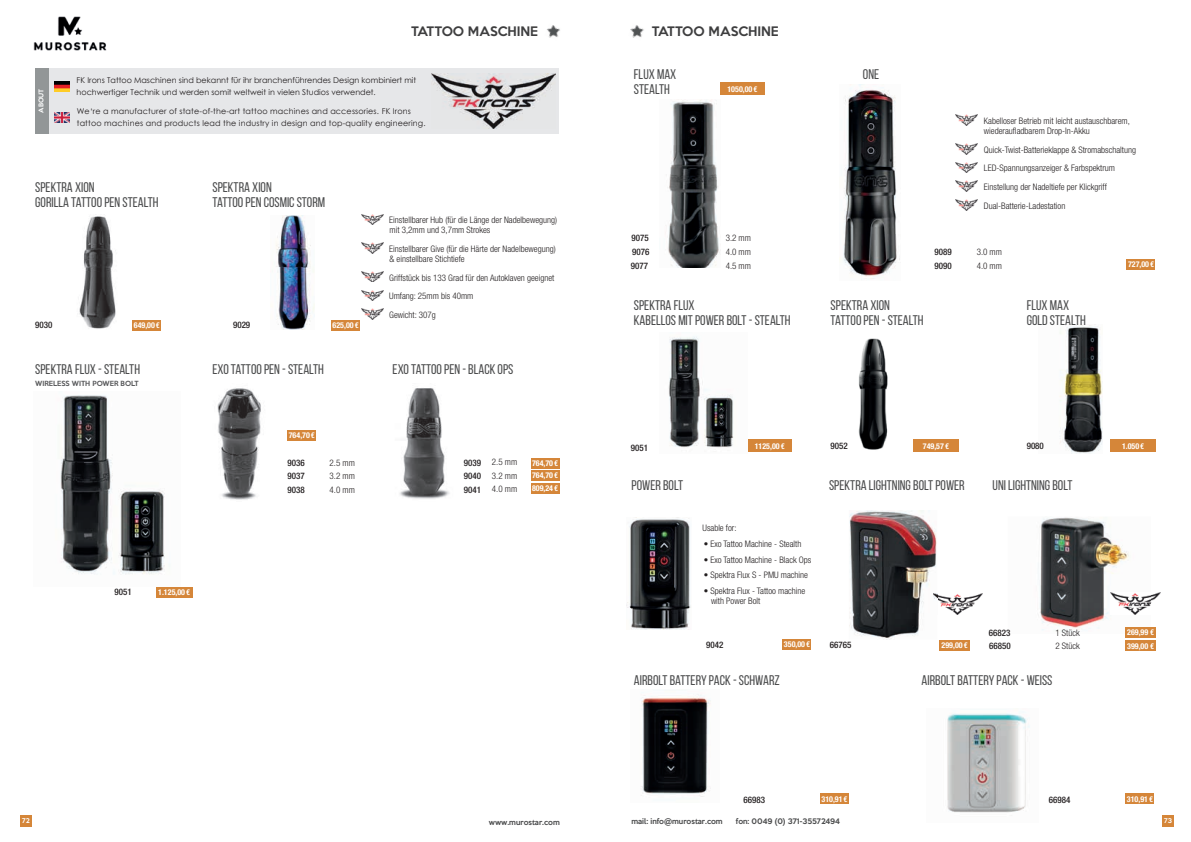
<style>
.page{position:relative;width:1191px;height:842px;background:#fff}
.page>*{position:absolute;margin:0;border:0;box-sizing:border-box;transform-origin:0 0}
.t1{font:14px/15px "Bebas Neue";color:#4b4c4d}
.t2{font:500 12px "Keep Calm";color:#3e3e3f}
.t3{font:300 condensed 9px/18.7px "Helvetica Neue LT Std";color:#231f20}
.t4{font:500 condensed 9px/14.2px "Helvetica Neue LT Std";color:#231f20}
.t5{font:8px/12px "Century Gothic";letter-spacing:.02em;color:#231f20}
.t6{font:8px/12px "Century Gothic";color:#231f20}
.t7{font:700 condensed 8px/12.2px "Helvetica Neue LT Pro";color:#fff}
.t8{font:500 7px "Keep Calm";color:#4b4c4d}
.t9{font:500 6.5px "Keep Calm";color:#57585a}
.t10{font:500 6px "Keep Calm";color:#fff}
</style>
<div class="page">
<div style="left:1162px;top:815px;width:12px;height:11px;background:#d58639"></div>
<div style="left:20px;top:815px;width:12px;height:11px;background:#d58639"></div>
<img style="left:33px;top:16px;width:74px;height:35px">
<img style="left:547px;top:25px;width:13px;height:13px">
<img style="left:630px;top:25px;width:14px;height:13px">
<div style="left:35px;top:68px;width:523px;height:66px;background:#e6e7e9"></div>
<div style="left:35px;top:68px;width:13px;height:66px;background:#929697"></div>
<img style="left:55px;top:81px;width:14px;height:10px">
<img style="left:55px;top:113px;width:14px;height:10px">
<div style="left:132px;top:320px;width:29px;height:10px;background:#d58639"></div>
<div style="left:331px;top:320px;width:29px;height:10px;background:#d58639"></div>
<img style="left:79px;top:216px;width:37px;height:113px">
<img style="left:276px;top:216px;width:39px;height:113px">
<img style="left:431px;top:74px;width:125px;height:54px">
<img style="left:361px;top:214px;width:22px;height:11px">
<img style="left:361px;top:243px;width:22px;height:10px">
<img style="left:361px;top:271px;width:22px;height:11px">
<img style="left:361px;top:290px;width:22px;height:11px">
<img style="left:361px;top:309px;width:22px;height:10px">
<div style="left:156px;top:587px;width:36px;height:11px;background:#d58639"></div>
<img style="left:60px;top:395px;width:105px;height:180px">
<img style="left:399px;top:388px;width:51px;height:111px">
<img style="left:217px;top:388px;width:44px;height:112px">
<div style="left:287px;top:430px;width:29px;height:11px;background:#d58639"></div>
<div style="left:531px;top:458px;width:28px;height:11px;background:#d58639"></div>
<div style="left:531px;top:470px;width:28px;height:11px;background:#d58639"></div>
<div style="left:531px;top:483px;width:28px;height:11px;background:#d58639"></div>
<img style="left:839px;top:84px;width:61px;height:195px">
<img style="left:955px;top:115px;width:22px;height:10px">
<img style="left:955px;top:144px;width:22px;height:10px">
<img style="left:955px;top:162px;width:22px;height:11px">
<img style="left:955px;top:181px;width:22px;height:10px">
<img style="left:955px;top:200px;width:22px;height:10px">
<div style="left:1126px;top:259px;width:29px;height:10px;background:#d58639"></div>
<div style="left:720px;top:83px;width:45px;height:12px;background:#d58639"></div>
<img style="left:668px;top:100px;width:52px;height:167px">
<div style="left:820px;top:794px;width:29px;height:10px;background:#d58639"></div>
<img style="left:641px;top:694px;width:70px;height:103px">
<div style="left:1125px;top:794px;width:29px;height:10px;background:#d58639"></div>
<img style="left:947px;top:713px;width:83px;height:100px">
<div style="left:747px;top:440px;width:45px;height:12px;background:#d58639"></div>
<img style="left:668px;top:336px;width:66px;height:112px">
<div style="left:913px;top:440px;width:45px;height:12px;background:#d58639"></div>
<img style="left:858px;top:338px;width:30px;height:112px">
<div style="left:1110px;top:440px;width:45px;height:12px;background:#d58639"></div>
<img style="left:1059px;top:324px;width:43px;height:130px">
<div style="left:782px;top:639px;width:29px;height:10px;background:#d58639"></div>
<img style="left:626px;top:517px;width:65px;height:112px">
<img style="left:1039px;top:517px;width:98px;height:115px">
<img style="left:849px;top:510px;width:88px;height:130px">
<div style="left:939px;top:640px;width:31px;height:10px;background:#d58639"></div>
<img style="left:1110px;top:592px;width:50px;height:22px">
<div style="left:1125px;top:627px;width:31px;height:10px;background:#d58639"></div>
<div style="left:1125px;top:641px;width:31px;height:10px;background:#d58639"></div>
<img style="left:933px;top:593px;width:50px;height:22px">
<p class="t10" style="left:36px;top:113px;width:25px;rotate:-90deg">ABOUT</p>
<h2 class="t2" style="left:411px;top:21px;width:128px">TATTOO MASCHINE</h2>
<h2 class="t2" style="left:652px;top:21px;width:128px">TATTOO MASCHINE</h2>
<p class="t6" style="left:77px;top:74px;width:341px">FK Irons Tattoo Maschinen sind bekannt für ihr branchenführendes Design kombiniert mit hochwertiger Technik und werden somit weltweit in vielen Studios verwendet.</p>
<p class="t5" style="left:77px;top:104px;width:350px">We‘re a manufacturer of state-of-the-art tattoo machines and accessories. FK Irons tattoo machines and products lead the industry in design and top-quality engineering.</p>
<h1 class="t1" style="left:634px;top:66px;width:44px">FLUX MAX<br>STEALTH</h1>
<p class="t7" style="left:727px;top:82px;width:31px">1050,00 €</p>
<h1 class="t1" style="left:35px;top:180px;width:125px">SPEKTRA XION<br>GORILLA TATTOO PEN STEALTH</h1>
<h1 class="t1" style="left:212px;top:180px;width:114px">SPEKTRA XION<br>TATTOO PEN COSMIC STORM</h1>
<p class="t4" style="left:35px;top:318px;width:19px">9030</p>
<p class="t4" style="left:233px;top:318px;width:19px">9029</p>
<p class="t7" style="left:134px;top:319px;width:27px">649,00 €</p>
<p class="t7" style="left:332px;top:319px;width:27px">625,00 €</p>
<h1 class="t1" style="left:35px;top:361px;width:106px">SPEKTRA FLUX - STEALTH</h1>
<p class="t9" style="left:35px;top:378px;width:105px">WIRELESS WITH POWER BOLT</p>
<h1 class="t1" style="left:212px;top:361px;width:113px">EXO TATTOO PEN - STEALTH</h1>
<p class="t3" style="left:389px;top:215px;width:169px;line-height:10px">Einstellbarer Hub (für die Länge der Nadelbewegung) mit 3,2mm und 3,7mm Strokes</p>
<p class="t3" style="left:389px;top:244px;width:168px;line-height:10px">Einstellbarer Give (für die Härte der Nadelbewegung) &amp; einstellbare Stichtiefe</p>
<p class="t3" style="left:389px;top:268px;width:167px">Griffstück bis 133 Grad für den Autoklaven geeignet<br>Umfang: 25mm bis 40mm<br>Gewicht: 307g</p>
<h1 class="t1" style="left:392px;top:361px;width:122px">EXO TATTOO PEN - BLACK OPS</h1>
<p class="t4" style="left:631px;top:231px;width:20px;text-align:justify">9075<br>9076<br>9077</p>
<p class="t3" style="left:725px;top:231px;width:27px;line-height:14.2px;text-align:justify">3.2 mm 4.0 mm 4.5 mm</p>
<h1 class="t1" style="left:634px;top:297px;width:158px">SPEKTRA FLUX<br>KABELLOS MIT POWER BOLT - STEALTH</h1>
<h1 class="t1" style="left:863px;top:66px;width:18px">ONE</h1>
<p class="t3" style="left:983px;top:116px;width:148px;line-height:10px">Kabelloser Betrieb mit leicht austauschbarem, wiederaufladbarem Drop-In-Akku</p>
<p class="t3" style="left:983px;top:140px;width:154px">Quick-Twist-Batterieklappe &amp; Stromabschaltung LED-Spannungsanzeiger &amp; Farbspektrum Einstellung der Nadeltiefe per Klickgriff Dual-Batterie-Ladestation</p>
<p class="t4" style="left:934px;top:245px;width:19px">9089</p>
<p class="t3" style="left:976px;top:245px;width:27px;line-height:14.1px">3.0 mm<br>4.0 mm</p>
<p class="t4" style="left:934px;top:259px;width:19px">9090</p>
<h1 class="t1" style="left:830px;top:297px;width:95px">SPEKTRA XION<br>TATTOO PEN - STEALTH</h1>
<h1 class="t1" style="left:1026px;top:297px;width:61px">FLUX MAX<br>GOLD STEALTH</h1>
<p class="t7" style="left:1128px;top:258px;width:27px">727,00 €</p>
<p class="t4" style="left:114px;top:585px;width:19px">9051</p>
<p class="t7" style="left:158px;top:586px;width:33px">1.125,00 €</p>
<p class="t7" style="left:289px;top:429px;width:27px">764,70 €</p>
<p class="t4" style="left:287px;top:455px;width:19px">9036</p>
<p class="t3" style="left:329px;top:453px;width:27px">2.5 mm</p>
<p class="t4" style="left:287px;top:469px;width:19px">9037</p>
<p class="t3" style="left:329px;top:467px;width:27px">3.2 mm</p>
<p class="t4" style="left:287px;top:482px;width:19px">9038</p>
<p class="t3" style="left:329px;top:480px;width:27px">4.0 mm</p>
<p class="t4" style="left:464px;top:456px;width:19px;line-height:13.7px">9039<br>9040</p>
<p class="t3" style="left:492px;top:455px;width:27px;line-height:13.6px;text-align:justify">2.5 mm 3.2 mm 4.0 mm</p>
<p class="t7" style="left:532px;top:457px;width:27px">764,70 €<br>764,70 €</p>
<p class="t4" style="left:464px;top:482px;width:19px">9041</p>
<p class="t7" style="left:532px;top:482px;width:27px">809,24 €</p>
<p class="t7" style="left:755px;top:439px;width:31px">1125,00 €</p>
<p class="t4" style="left:631px;top:440px;width:19px">9051</p>
<p class="t4" style="left:830px;top:439px;width:19px">9052</p>
<p class="t7" style="left:923px;top:440px;width:27px">749,57 €</p>
<p class="t4" style="left:1026px;top:439px;width:19px">9080</p>
<p class="t7" style="left:1122px;top:440px;width:24px">1.050 €</p>
<h1 class="t1" style="left:631px;top:478px;width:53px">POWER BOLT</h1>
<p class="t3" style="left:702px;top:519px;width:36px">Usable for:</p>
<p class="t3" style="left:704px;top:534px;width:99px">• Exo Tattoo Machine - Stealth</p>
<p class="t3" style="left:704px;top:550px;width:109px">• Exo Tattoo Machine - Black Ops</p>
<p class="t3" style="left:704px;top:566px;width:106px">• Spektra Flux S - PMU machine</p>
<p class="t3" style="left:711px;top:586px;width:96px;line-height:10px;text-indent:-7px">• Spektra Flux - Tattoo machine with Power Bolt</p>
<p class="t4" style="left:706px;top:637px;width:19px">9042</p>
<p class="t7" style="left:784px;top:638px;width:27px">350,00 €</p>
<h1 class="t1" style="left:829px;top:478px;width:137px">SPEKTRA LIGHTNING BOLT POWER</h1>
<p class="t4" style="left:830px;top:638px;width:23px">66765</p>
<p class="t7" style="left:941px;top:639px;width:27px">299,00 €</p>
<h1 class="t1" style="left:992px;top:478px;width:81px">UNI LIGHTNING BOLT</h1>
<p class="t4" style="left:988px;top:626px;width:23px;line-height:13px">66823<br>66850</p>
<p class="t3" style="left:1055px;top:624px;width:26px">1 Stück</p>
<p class="t3" style="left:1055px;top:637px;width:26px">2 Stück</p>
<h1 class="t1" style="left:634px;top:673px;width:147px">AIRBOLT BATTERY PACK - SCHWARZ</h1>
<h1 class="t1" style="left:921px;top:673px;width:132px">AIRBOLT BATTERY PACK - WEIß</h1>
<p class="t7" style="left:1127px;top:625px;width:28px;line-height:13.7px">269,99 €<br>399,00 €</p>
<p class="t4" style="left:743px;top:792px;width:23px">66983</p>
<p class="t7" style="left:821px;top:793px;width:27px">310,91 €</p>
<p class="t4" style="left:1049px;top:792px;width:23px">66984</p>
<p class="t7" style="left:1127px;top:793px;width:27px">310,91 €</p>
<p class="t10" style="left:22px;top:815px;width:9px">72</p>
<p class="t8" style="left:489px;top:816px;width:72px">www.murostar.com</p>
<p class="t8" style="left:631px;top:816px;width:93px">mail: info@murostar.com</p>
<p class="t8" style="left:736px;top:816px;width:106px">fon: 0049 (0) 371-35572494</p>
<p class="t10" style="left:1164px;top:815px;width:9px">73</p>
</div>
